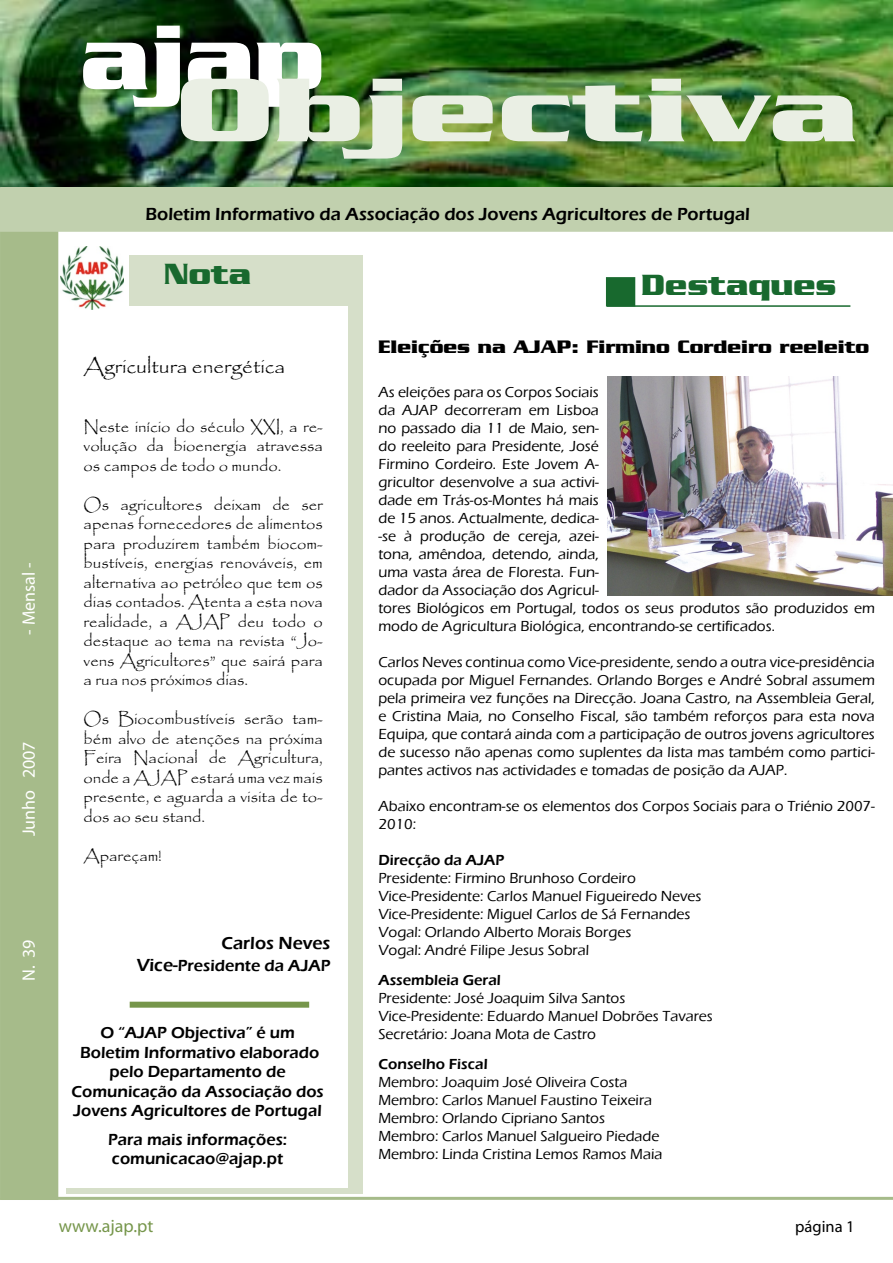
<style>
.page{position:relative;width:893px;height:1263px;background:#fff}
.page>*{position:absolute;margin:0;border:0;box-sizing:border-box;transform-origin:0 0}
.t1{font:700 99px "Serpentine";color:#fff}
.t2{font:700 97.5px "Serpentine";color:#eaefe4;scale:1.3 1}
.t3{font:700 31.5px "Serpentine";color:#18692e}
.t4{font:21px "Papyrus";color:#000}
.t5{font:700 19.5px "Serpentine";color:#000}
.t6{font:600 18px "Eras ITC";color:#000}
.t7{font:18px "Sui Generis";color:#fff}
.t8{font:18px "Sui Generis";color:#76964b}
.t9{font:16.5px/19.5px "Papyrus";color:#000;text-align:justify}
.t10{font:600 16.5px/19.5px "Eras ITC";color:#000;text-align:center}
.t11{font:16.5px "Sui Generis";color:#000}
.t12{font:500 15px/18px "Eras ITC";color:#000}
.t13{font:600 15px "Eras ITC";color:#000}
.s1{font-size:18px}
</style>
<div class="page">
<div style="left:1px;top:207px;width:57px;height:992px;background:#a6bb8a"></div>
<div style="left:0;top:206px;width:58px;height:994px;border:2px solid #a6bb8a"></div>
<hr style="left:55px;top:1197px;width:838px;height:3px;background:#a6bb8a">
<img style="left:0;top:0;width:893px;height:187px">
<div style="left:0;top:187px;width:893px;height:45px;background:#c1d0ae"></div>
<div style="left:66px;top:255px;width:297px;height:938px;background:#d6dfc9"></div>
<div style="left:59px;top:306px;width:289px;height:882px;background:#fff"></div>
<hr style="left:607px;top:305px;width:243px;height:2px;background:#18692e">
<div style="left:607px;top:278px;width:27px;height:28px;background:#18692e"></div>
<div style="left:606px;top:277px;width:29px;height:29px;border:2px solid #18692e"></div>
<img style="left:61px;top:247px;width:63px;height:62px">
<div style="left:124px;top:255px;width:5px;height:55px;background:#fff"></div>
<div style="left:130px;top:1002px;width:179px;height:6px;background:#76964b"></div>
<img style="left:607px;top:377px;width:286px;height:218px">
<p class="t7" style="left:19px;top:635px;width:74px;rotate:-90deg">- Mensal -</p>
<p class="t7" style="left:19px;top:836px;width:96px;rotate:-90deg">Junho 2007</p>
<p class="t7" style="left:19px;top:981px;width:43px;rotate:-90deg">N. 39</p>
<p class="t1" style="left:80px;top:0;width:246px">ajap</p>
<p class="t2" style="left:175px;top:54px;width:527px">Objectiva</p>
<p class="t6" style="left:145px;top:204px;width:606px">Boletim Informativo da Associação dos Jovens Agricultores de Portugal</p>
<p class="t3" style="left:164px;top:256px;width:89px">Nota</p>
<p class="t3" style="left:641px;top:266px;width:197px">Destaques</p>
<p class="t4" style="left:84px;top:354px;width:203px">Agricultura energética</p>
<p class="t9" style="left:84px;top:416px;width:241px">Neste início do século XXI, a re&shy;volução da bioenergia atravessa os campos de todo o mundo.</p>
<p class="t9" style="left:84px;top:494px;width:241px">Os agricultores deixam de ser</p>
<p class="t9" style="left:84px;top:514px;width:241px">apenas fornecedores de alimentos para produzirem também biocom&shy;bustíveis, energias renováveis, em alternativa ao petróleo que tem os dias contados. Atenta a esta nova realidade, a AJAP deu todo o destaque ao tema na revista “Jo&shy;vens Agricultores” que sairá para a rua nos próximos dias.</p>
<p class="t9" style="left:84px;top:709px;width:241px">Os Biocombustíveis serão tam&shy;bém alvo de atenções na próxima Feira Nacional de Agricultura, onde a AJAP estará uma vez mais presente, e aguarda a visita de to&shy;dos ao seu stand.</p>
<p class="t9" style="left:84px;top:845px;width:80px">Apareçam!</p>
<p class="t6" style="left:221px;top:933px;width:111px">Carlos Neves</p>
<p class="t10" style="left:137px;top:956px;width:195px"><span class="s1">Vice-</span>Presidente da AJAP</p>
<p class="t10" style="left:100px;top:1023px;width:196px">O “AJAP Objectiva” é um</p>
<p class="t10" style="left:80px;top:1043px;width:241px">Boletim Informativo elaborado pelo Departamento de</p>
<p class="t10" style="left:71px;top:1082px;width:254px;text-align:left">Comunicação da Associação dos<br>Jovens Agricultores de Portugal</p>
<p class="t10" style="left:108px;top:1130px;width:181px">Para mais informações:</p>
<p class="t10" style="left:112px;top:1149px;width:173px">comunicacao@ajap.pt</p>
<p class="t5" style="left:378px;top:335px;width:493px">Eleições na AJAP: Firmino Cordeiro reeleito</p>
<p class="t12" style="left:378px;top:384px;width:498px">As eleições para os Corpos Sociais<br>da AJAP decorreram em Lisboa<br>no passado dia 11 de Maio, sen-<br>do reeleito para Presidente, José<br>Firmino Cordeiro. Este Jovem A-<br>gricultor desenvolve a sua activi-<br>dade em Trás-os-Montes há mais<br>de 15 anos. Actualmente, dedica-<br>-se à produção de cereja, azei-<br>tona, amêndoa, detendo, ainda,<br>uma vasta área de Floresta. Fun-<br>dador da Associação dos Agricul-<br>tores Biológicos em Portugal, todos os seus produtos são produzidos em modo de Agricultura Biológica, encontrando-se certificados.</p>
<p class="t12" style="left:378px;top:654px;width:498px;text-align:justify">Carlos Neves continua como Vice-presidente, sendo a outra vice-presidência ocupada por Miguel Fernandes. Orlando Borges e André Sobral assumem pela primeira vez funções na Direcção. Joana Castro, na Assembleia Geral, e Cristina Maia, no Conselho Fiscal, são também reforços para esta nova Equipa, que contará ainda com a participação de outros jovens agricultores de sucesso não apenas como suplentes da lista mas também como partici&shy;pantes activos nas actividades e tomadas de posição da AJAP.</p>
<p class="t12" style="left:378px;top:798px;width:498px">Abaixo encontram-se os elementos dos Corpos Sociais para o Triénio 2007-<br>2010:</p>
<p class="t13" style="left:378px;top:852px;width:127px">Direcção da AJAP</p>
<p class="t12" style="left:378px;top:870px;width:259px">Presidente: Firmino Brunhoso Cordeiro</p>
<p class="t12" style="left:378px;top:888px;width:325px">Vice-Presidente: Carlos Manuel Figueiredo Neves</p>
<p class="t12" style="left:378px;top:906px;width:314px">Vice-Presidente: Miguel Carlos de Sá Fernandes</p>
<p class="t12" style="left:378px;top:924px;width:254px">Vogal: Orlando Alberto Morais Borges</p>
<p class="t12" style="left:378px;top:942px;width:212px">Vogal: André Filipe Jesus Sobral</p>
<p class="t13" style="left:378px;top:972px;width:124px">Assembleia Geral</p>
<p class="t12" style="left:378px;top:990px;width:248px">Presidente: José Joaquim Silva Santos</p>
<p class="t12" style="left:378px;top:1008px;width:336px">Vice-Presidente: Eduardo Manuel Dobrões Tavares</p>
<p class="t12" style="left:378px;top:1026px;width:219px">Secretário: Joana Mota de Castro</p>
<p class="t13" style="left:378px;top:1056px;width:111px">Conselho Fiscal</p>
<p class="t12" style="left:378px;top:1074px;width:250px">Membro: Joaquim José Oliveira Costa</p>
<p class="t12" style="left:378px;top:1092px;width:275px">Membro: Carlos Manuel Faustino Teixeira</p>
<p class="t12" style="left:378px;top:1110px;width:228px">Membro: Orlando Cipriano Santos</p>
<p class="t12" style="left:378px;top:1128px;width:282px">Membro: Carlos Manuel Salgueiro Piedade</p>
<p class="t12" style="left:378px;top:1146px;width:285px">Membro: Linda Cristina Lemos Ramos Maia</p>
<p class="t8" style="left:59px;top:1216px;width:96px">www.ajap.pt</p>
<p class="t11" style="left:795px;top:1217px;width:61px">página 1</p>
</div>
